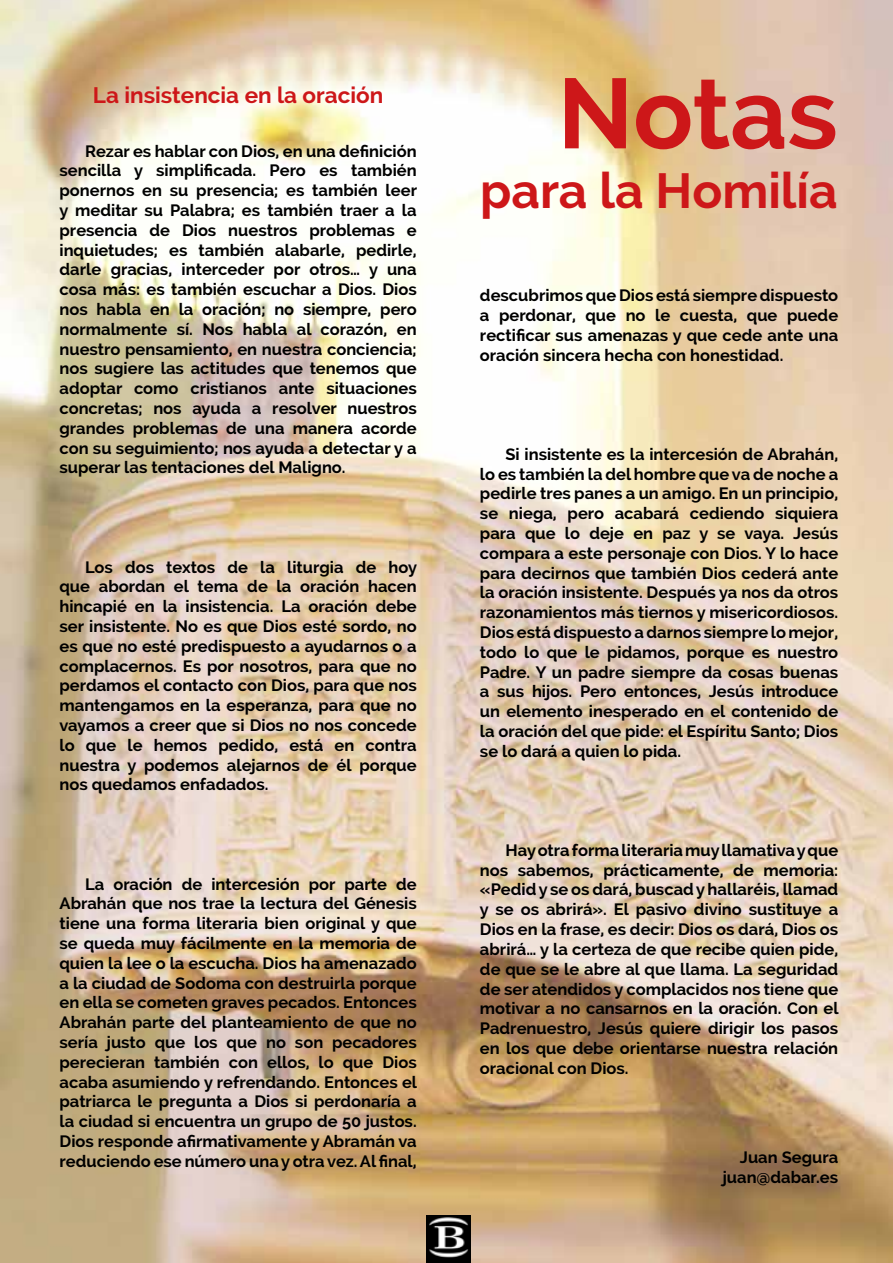
<style>
.page{position:relative;width:893px;height:1263px;background:#fff}
.page>*{position:absolute;margin:0;border:0;box-sizing:border-box;transform-origin:0 0}
.t1{font:700 99px "Raleway";color:#cd1719}
.t2{font:700 49.5px "Raleway";color:#cd1719}
.t3{font:700 22.5px "Raleway";color:#cd1719}
.t4{font:700 16.5px/19.8px "Raleway";color:#000;text-align:justify}
</style>
<div class="page">
<img style="left:0;top:0;width:893px;height:1263px">
<img style="left:427px;top:1216px;width:44px;height:47px">
<h3 class="t3" style="left:93px;top:82px;width:292px">La insistencia en la oración</h3>
<p class="t4" style="left:60px;top:141px;width:359px;text-indent:26px">Rezar es hablar con Dios, en una definición sencilla y simplificada. Pero es también ponernos en su presencia; es también leer y meditar su Palabra; es también traer a la presencia de Dios nuestros problemas e inquietudes; es también alabarle, pedirle, darle gracias, interceder por otros… y una cosa más: es también escuchar a Dios. Dios nos habla en la oración; no siempre, pero normalmente sí. Nos habla al corazón, en nuestro pensamiento, en nuestra conciencia; nos sugiere las actitudes que tenemos que adoptar como cristianos ante situaciones concretas; nos ayuda a resolver nuestros grandes problemas de una manera acorde con su seguimiento; nos ayuda a detectar y a superar las tentaciones del Maligno.</p>
<p class="t4" style="left:60px;top:557px;width:359px;text-indent:26px">Los dos textos de la liturgia de hoy que abordan el tema de la oración hacen hincapié en la insistencia. La oración debe ser insistente. No es que Dios esté sordo, no es que no esté predispuesto a ayudarnos o a complacernos. Es por nosotros, para que no perdamos el contacto con Dios, para que nos mantengamos en la esperanza, para que no vayamos a creer que si Dios no nos concede lo que le hemos pedido, está en contra nuestra y podemos alejarnos de él porque nos quedamos enfadados.</p>
<p class="t4" style="left:60px;top:874px;width:359px;text-indent:26px">La oración de intercesión por parte de Abrahán que nos trae la lectura del Génesis tiene una forma literaria bien original y que se queda muy fácilmente en la memoria de quien la lee o la escucha. Dios ha amenazado a la ciudad de Sodoma con destruirla porque en ella se cometen graves pecados. Entonces Abrahán parte del planteamiento de que no sería justo que los que no son pecadores perecieran también con ellos, lo que Dios acaba asumiendo y refrendando. Entonces el patriarca le pregunta a Dios si perdonaría a la ciudad si encuentra un grupo de 50 justos.<br>Dios responde afirmativamente y Abramán va reduciendo ese número una y otra vez. Al final,</p>
<h1 class="t1" style="left:558px;top:57px;width:281px">Notas</h1>
<h2 class="t2" style="left:480px;top:162px;width:359px">para la Homilía</h2>
<p class="t4" style="left:480px;top:285px;width:360px">descubrimos que Dios está siempre dispuesto a perdonar, que no le cuesta, que puede rectificar sus amenazas y que cede ante una oración sincera hecha con honestidad.</p>
<p class="t4" style="left:480px;top:444px;width:360px;text-indent:26px">Si insistente es la intercesión de Abrahán, lo es también la del hombre que va de noche a pedirle tres panes a un amigo. En un principio, se niega, pero acabará cediendo siquiera para que lo deje en paz y se vaya. Jesús compara a este personaje con Dios. Y lo hace para decirnos que también Dios cederá ante la oración insistente. Después ya nos da otros razonamientos más tiernos y misericordiosos.<br>Dios está dispuesto a darnos siempre lo mejor, todo lo que le pidamos, porque es nuestro Padre. Y un padre siempre da cosas buenas a sus hijos. Pero entonces, Jesús introduce un elemento inesperado en el contenido de la oración del que pide: el Espíritu Santo; Dios se lo dará a quien lo pida.</p>
<p class="t4" style="left:480px;top:840px;width:360px;text-indent:26px">Hay otra forma literaria muy llamativa y que nos sabemos, prácticamente, de memoria: «Pedid y se os dará, buscad y hallaréis, llamad y se os abrirá». El pasivo divino sustituye a Dios en la frase, es decir: Dios os dará, Dios os abrirá… y la certeza de que recibe quien pide, de que se le abre al que llama. La seguridad de ser atendidos y complacidos nos tiene que motivar a no cansarnos en la oración. Con el Padrenuestro, Jesús quiere dirigir los pasos en los que debe orientarse nuestra relación oracional con Dios.</p>
<p class="t4" style="left:723px;top:1147px;width:117px;text-align:right">Juan Segura juan@dabar.es</p>
</div>
